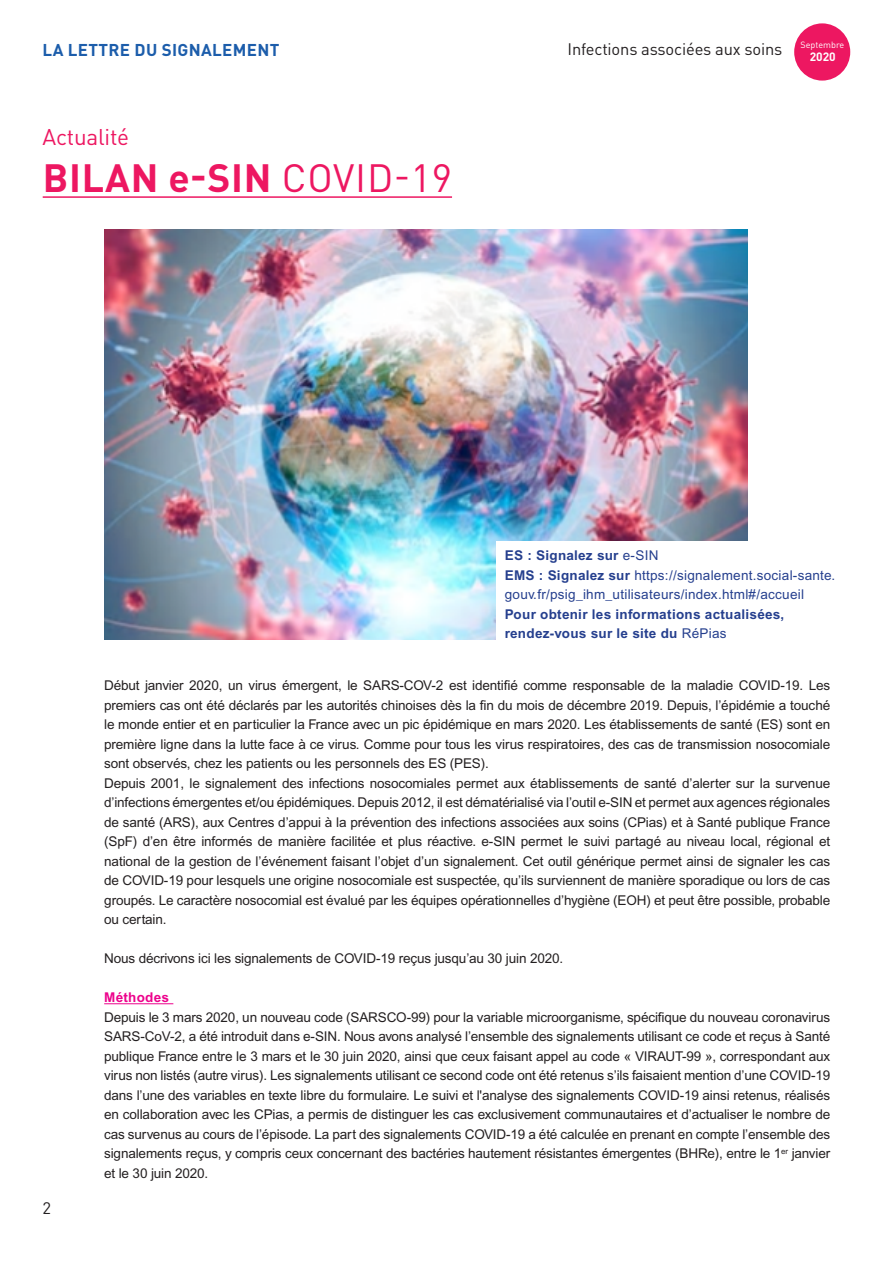
<style>
.page{position:relative;width:893px;height:1263px;background:#fff}
.page>*{position:absolute;margin:0;border:0;box-sizing:border-box;transform-origin:0 0}
.t1{font:700 39px "DIN Pro";letter-spacing:.02em;color:#ed1761}
.t2{font:22.5px "DIN Pro";letter-spacing:-.01em;color:#ed1761}
.t3{font:700 16.95px "DIN Pro";letter-spacing:.02em;color:#1c5dab}
.t4{font:16.5px "DIN Pro";letter-spacing:-.01em;color:#231f20}
.TC{font:13.5px/19.5px "Arial";letter-spacing:-.01em;color:#231f20;text-align:justify}
.TC-2{font:13.5px/19.5px "Arial";letter-spacing:.02em;color:#253f8e}
.TC-3{font:700 13.5px/19.5px "Arial";letter-spacing:.02em;color:#253f8e}
.TC-4{font:700 13.5px "Arial";letter-spacing:.02em;color:#ed028c}
.t5{font:700 12px "DIN Pro";color:#fff}
.s1{font-weight:400}
.s2{font-weight:700}
</style>
<div class="page">
<div style="left:794px;top:23px;width:56px;height:58px;background:#ed1761;border-radius:50%"></div>
<hr style="left:43px;top:196px;width:409px;height:2px;background:#ed1761">
<hr style="left:104px;top:1003px;width:69px;height:1px;background:#ed028c">
<img style="left:104px;top:230px;width:643px;height:410px">
<div style="left:496px;top:541px;width:354px;height:106px;background:#fff"></div>
<p class="t3" style="left:43px;top:38px;width:238px">LA LETTRE DU SIGNALEMENT</p>
<p class="t4" style="left:567px;top:38px;width:278px">Infections associées aux soins <sup>Septembre</sup></p>
<p class="t5" style="left:810px;top:49px;width:28px">2020</p>
<p class="t2" style="left:43px;top:121px;width:88px">Actualité</p>
<p class="t1" style="left:43px;top:151px;width:411px">BILAN e-SIN <span class="s1">COVID-19</span></p>
<p class="TC-3" style="left:505px;top:546px;width:155px">ES : Signalez sur <span class="s1">e-SIN</span></p>
<p class="TC-2" style="left:505px;top:565px;width:332px"><span class="s2">EMS : Signalez sur</span> https://signalement.social-sante. gouv.fr/psig_ihm_utilisateurs/index.html#/accueil</p>
<p class="TC-3" style="left:505px;top:604px;width:281px">Pour obtenir les informations actualisées, rendez-vous sur le site du <span class="s1">RéPias</span></p>
<p class="t4" style="left:43px;top:1197px;width:10px">2</p>
<p class="TC" style="left:104px;top:676px;width:728px">Début janvier 2020, un virus émergent, le SARS-COV-2 est identifié comme responsable de la maladie COVID-19. Les premiers cas ont été déclarés par les autorités chinoises dès la fin du mois de décembre 2019. Depuis, l’épidémie a touché le monde entier et en particulier la France avec un pic épidémique en mars 2020. Les établissements de santé (ES) sont en première ligne dans la lutte face à ce virus. Comme pour tous les virus respiratoires, des cas de transmission nosocomiale sont observés, chez les patients ou les personnels des ES (PES).</p>
<p class="TC" style="left:104px;top:773px;width:728px">Depuis 2001, le signalement des infections nosocomiales permet aux établissements de santé d’alerter sur la survenue d’infections émergentes et/ou épidémiques. Depuis 2012, il est dématérialisé via l’outil e-SIN et permet aux agences régionales de santé (ARS), aux Centres d’appui à la prévention des infections associées aux soins (CPias) et à Santé publique France (SpF) d’en être informés de manière facilitée et plus réactive. e-SIN permet le suivi partagé au niveau local, régional et national de la gestion de l’événement faisant l’objet d’un signalement. Cet outil générique permet ainsi de signaler les cas de COVID-19 pour lesquels une origine nosocomiale est suspectée, qu’ils surviennent de manière sporadique ou lors de cas groupés. Le caractère nosocomial est évalué par les équipes opérationnelles d’hygiène (EOH) et peut être possible, probable ou certain.</p>
<p class="TC" style="left:104px;top:949px;width:461px">Nous décrivons ici les signalements de COVID-19 reçus jusqu’au 30 juin 2020.</p>
<p class="TC-4" style="left:104px;top:990px;width:66px">Méthodes</p>
<p class="TC" style="left:104px;top:1007px;width:728px">Depuis le 3 mars 2020, un nouveau code (SARSCO-99) pour la variable microorganisme, spécifique du nouveau coronavirus SARS-CoV-2, a été introduit dans e-SIN. Nous avons analysé l’ensemble des signalements utilisant ce code et reçus à Santé publique France entre le 3 mars et le 30 juin 2020, ainsi que ceux faisant appel au code « VIRAUT-99 », correspondant aux virus non listés (autre virus). Les signalements utilisant ce second code ont été retenus s’ils faisaient mention d’une COVID-19 dans l’une des variables en texte libre du formulaire. Le suivi et l'analyse des signalements COVID-19 ainsi retenus, réalisés en collaboration avec les CPias, a permis de distinguer les cas exclusivement communautaires et d’actualiser le nombre de cas survenus au cours de l’épisode. La part des signalements COVID-19 a été calculée en prenant en compte l’ensemble des signalements reçus, y compris ceux concernant des bactéries hautement résistantes émergentes (BHRe), entre le 1<sup>er</sup> janvier et le 30 juin 2020.</p>
</div>
